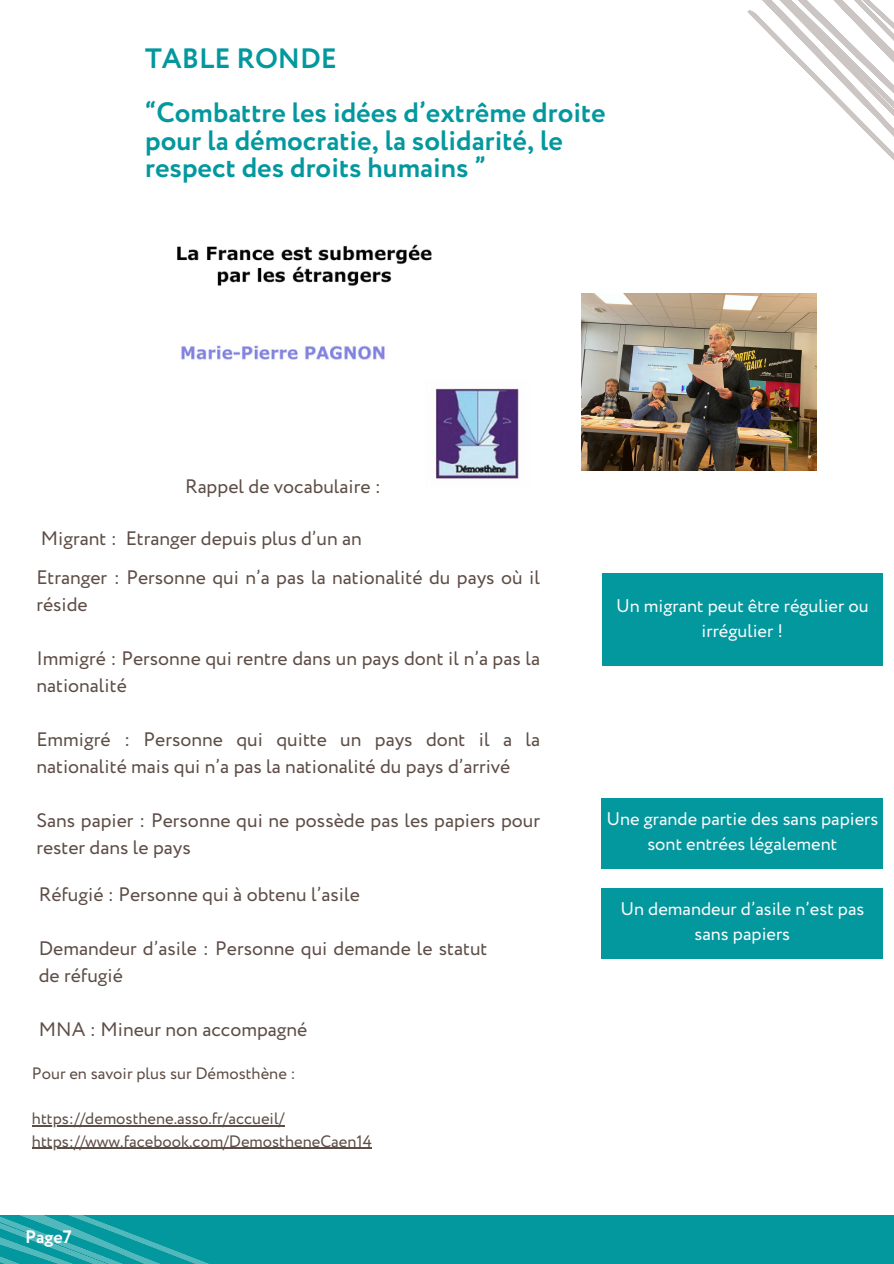
<style>
.page{position:relative;width:894px;height:1264px;background:#fff}
.page>*{position:absolute;margin:0;border:0;box-sizing:border-box;transform-origin:0 0}
.t1{font:700 28.05px/27.2px "Circe";color:#03989e}
.t2{font:19.5px/27px "Circe";color:#5d4d46}
.t3{font:18.3px/24.8px "Circe";color:#fbfcfd;text-align:center}
.t4{font:700 18px "Circe";color:#fff}
.t5{font:16.5px "Circe";color:#5d4d46}
</style>
<div class="page">
<div style="left:0;top:1214px;width:893px;height:49px;background:#03989e"></div>
<svg style="left:677px;top:0;width:216px;height:471px"></svg>
<svg style="left:0;top:1125px;width:386px;height:138px"></svg>
<img style="left:177px;top:244px;width:255px;height:42px">
<img style="left:581px;top:294px;width:235px;height:176px">
<div style="left:601px;top:573px;width:281px;height:93px;background:#03989e"></div>
<div style="left:601px;top:798px;width:281px;height:70px;background:#03989e"></div>
<div style="left:601px;top:888px;width:281px;height:70px;background:#03989e"></div>
<img style="left:436px;top:388px;width:83px;height:91px">
<img style="left:181px;top:345px;width:204px;height:15px">
<hr style="left:32px;top:1125px;width:252px;height:1px;background:#5d4d46">
<hr style="left:32px;top:1147px;width:339px;height:1px;background:#5d4d46">
<p class="t1" style="left:145px;top:46px;width:193px">TABLE RONDE</p>
<h3 class="t1" style="left:145px;top:101px;width:462px">“Combattre les idées d’extrême droite pour la démocratie, la solidarité, le respect des droits humains ”</h3>
<h4 class="t2" style="left:185px;top:474px;width:197px">Rappel de vocabulaire :</h4>
<h4 class="t2" style="left:41px;top:526px;width:322px">Migrant : Etranger depuis plus d’un an</h4>
<h4 class="t2" style="left:36px;top:564px;width:505px">Etranger : Personne qui n’a pas la nationalité du pays où il réside</h4>
<h4 class="t2" style="left:36px;top:645px;width:505px">Immigré : Personne qui rentre dans un pays dont il n’a pas la nationalité</h4>
<h4 class="t2" style="left:36px;top:726px;width:505px">Emmigré : Personne qui quitte un pays dont il a la nationalité mais qui n’a pas la nationalité du pays d’arrivé</h4>
<h4 class="t2" style="left:36px;top:807px;width:505px">Sans papier : Personne qui ne possède pas les papiers pour rester dans le pays</h4>
<h4 class="t2" style="left:39px;top:882px;width:322px">Réfugié : Personne qui à obtenu l’asile</h4>
<h4 class="t2" style="left:39px;top:936px;width:450px">Demandeur d’asile : Personne qui demande le statut de réfugié</h4>
<h4 class="t2" style="left:39px;top:1017px;width:270px">MNA : Mineur non accompagné</h4>
<h4 class="t5" style="left:32px;top:1062px;width:265px">Pour en savoir plus sur Démosthène :</h4>
<h4 class="t5" style="left:32px;top:1107px;width:254px">https://demosthene.asso.fr/accueil/</h4>
<h4 class="t5" style="left:32px;top:1129px;width:341px">https://www.facebook.com/DemostheneCaen14</h4>
<p class="t4" style="left:25px;top:1224px;width:48px">Page7</p>
<h1 class="t3" style="left:616px;top:594px;width:254px">Un migrant peut être régulier ou irrégulier !</h1>
<h2 class="t3" style="left:606px;top:807px;width:273px">Une grande partie des sans papiers sont entrées légalement</h2>
<p class="t3" style="left:620px;top:897px;width:245px">Un demandeur d’asile n’est pas sans papiers</p>
</div>
